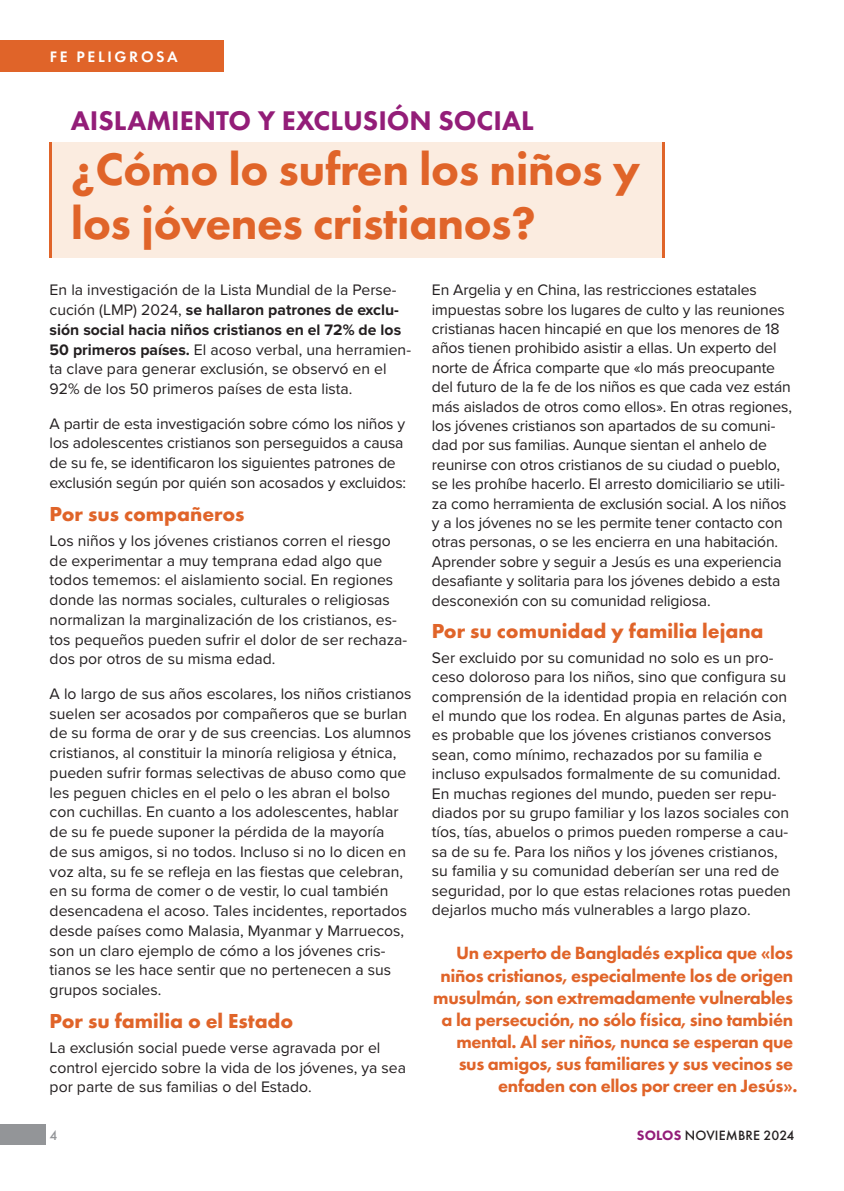
<style>
.page{position:relative;width:844px;height:1191px;background:#fff}
.page>*{position:absolute;margin:0;border:0;box-sizing:border-box;transform-origin:0 0}
.t1{font:800 47.25px/54.2px "Futura PT";letter-spacing:-.01em;color:#e06429}
.t2{font:800 28px "Futura PT";color:#931d78}
.t3{font:700 21px "Futura PT";color:#e06429}
.t4{font:800 18.38px/22.2px "Futura PT";letter-spacing:-.02em;color:#e06429;text-align:right}
.t5{font:15.75px/19.8px "Proxima Nova";color:#231f20}
.t6{font:600 15.75px "Futura PT";letter-spacing:.17em;color:#fff}
.t7{font:500 14px "Futura PT";letter-spacing:.01em;color:#231f20}
.t8{font:500 14px "Futura PT";color:#939598}
.s1{font-weight:700}
.s2{font-weight:800;color:#931d78}
</style>
<div class="page">
<div style="left:0;top:1124px;width:46px;height:21px;background:#939598"></div>
<div style="left:50px;top:142px;width:612px;height:116px;background:#fbece0"></div>
<div style="left:0;top:40px;width:223px;height:32px;background:#e06429"></div>
<hr style="left:661px;top:142px;width:3px;height:116px;background:#e06429">
<hr style="left:50px;top:142px;width:2px;height:116px;background:#e06429">
<p class="t6" style="left:50px;top:47px;width:130px">FE PELIGROSA</p>
<h2 class="t2" style="left:71px;top:104px;width:464px">AISLAMIENTO Y EXCLUSIÓN SOCIAL</h2>
<h1 class="t1" style="left:71px;top:141px;width:570px">¿Cómo lo sufren los niños y los jóvenes cristianos?</h1>
<p class="t5" style="left:50px;top:279px;width:363px">En la investigación de la Lista Mundial de la Perse&shy;cución (LMP) 2024, <span class="s1">se hallaron patrones de exclu&shy;sión social hacia niños cristianos en el 72% de los 50 primeros países.</span> El acoso verbal, una herramien&shy;ta clave para generar exclusión, se observó en el 92% de los 50 primeros países de esta lista.</p>
<p class="t5" style="left:50px;top:413px;width:358px">A partir de esta investigación sobre cómo los niños y los adolescentes cristianos son perseguidos a causa de su fe, se identificaron los siguientes patrones de exclusión según por quién son acosados y excluidos:</p>
<h3 class="t3" style="left:50px;top:500px;width:196px">Por sus compañeros</h3>
<p class="t5" style="left:50px;top:530px;width:359px">Los niños y los jóvenes cristianos corren el riesgo de experimentar a muy temprana edad algo que todos tememos: el aislamiento social. En regiones donde las normas sociales, culturales o religiosas normalizan la marginalización de los cristianos, es&shy;tos pequeños pueden sufrir el dolor de ser rechaza&shy;dos por otros de su misma edad.</p>
<p class="t5" style="left:50px;top:683px;width:363px">A lo largo de sus años escolares, los niños cristianos suelen ser acosados por compañeros que se burlan de su forma de orar y de sus creencias. Los alumnos cristianos, al constituir la minoría religiosa y étnica, pueden sufrir formas selectivas de abuso como que les peguen chicles en el pelo o les abran el bolso con cuchillas. En cuanto a los adolescentes, hablar de su fe puede suponer la pérdida de la mayoría<br>de sus amigos, si no todos. Incluso si no lo dicen en voz alta, su fe se refleja en las fiestas que celebran, en su forma de comer o de vestir, lo cual también desencadena el acoso. Tales incidentes, reportados desde países como Malasia, Myanmar y Marruecos, son un claro ejemplo de cómo a los jóvenes cris&shy;tianos se les hace sentir que no pertenecen a sus grupos sociales.</p>
<h3 class="t3" style="left:50px;top:1007px;width:245px">Por su familia o el Estado</h3>
<p class="t5" style="left:50px;top:1037px;width:358px">La exclusión social puede verse agravada por el control ejercido sobre la vida de los jóvenes, ya sea por parte de sus familias o del Estado.</p>
<p class="t5" style="left:432px;top:280px;width:361px">En Argelia y en China, las restricciones estatales impuestas sobre los lugares de culto y las reuniones cristianas hacen hincapié en que los menores de 18 años tienen prohibido asistir a ellas. Un experto del norte de África comparte que «lo más preocupante del futuro de la fe de los niños es que cada vez están más aislados de otros como ellos». En otras regiones, los jóvenes cristianos son apartados de su comuni&shy;dad por sus familias. Aunque sientan el anhelo de reunirse con otros cristianos de su ciudad o pueblo, se les prohíbe hacerlo. El arresto domiciliario se utili&shy;za como herramienta de exclusión social. A los niños y a los jóvenes no se les permite tener contacto con otras personas, o se les encierra en una habitación.<br>Aprender sobre y seguir a Jesús es una experiencia desafiante y solitaria para los jóvenes debido a esta desconexión con su comunidad religiosa.</p>
<h3 class="t3" style="left:432px;top:618px;width:333px">Por su comunidad y familia lejana</h3>
<p class="t5" style="left:432px;top:647px;width:360px">Ser excluido por su comunidad no solo es un pro&shy;ceso doloroso para los niños, sino que configura su comprensión de la identidad propia en relación con el mundo que los rodea. En algunas partes de Asia, es probable que los jóvenes cristianos conversos sean, como mínimo, rechazados por su familia e incluso expulsados formalmente de su comunidad.<br>En muchas regiones del mundo, pueden ser repu&shy;diados por su grupo familiar y los lazos sociales con tíos, tías, abuelos o primos pueden romperse a cau&shy;sa de su fe. Para los niños y los jóvenes cristianos, su familia y su comunidad deberían ser una red de seguridad, por lo que estas relaciones rotas pueden dejarlos mucho más vulnerables a largo plazo.</p>
<p class="t4" style="left:433px;top:941px;width:366px">Un experto de Bangladés explica que «los niños cristianos, especialmente los de origen musulmán, son extremadamente vulnerables a la persecución, no sólo física, sino también mental. Al ser niños, nunca se esperan que sus amigos, sus familiares y sus vecinos se enfaden con ellos por creer en Jesús».</p>
<p class="t8" style="left:50px;top:1126px;width:9px">4</p>
<p class="t7" style="left:636px;top:1126px;width:159px"><span class="s2">SOLOS</span> NOVIEMBRE 2024</p>
</div>
